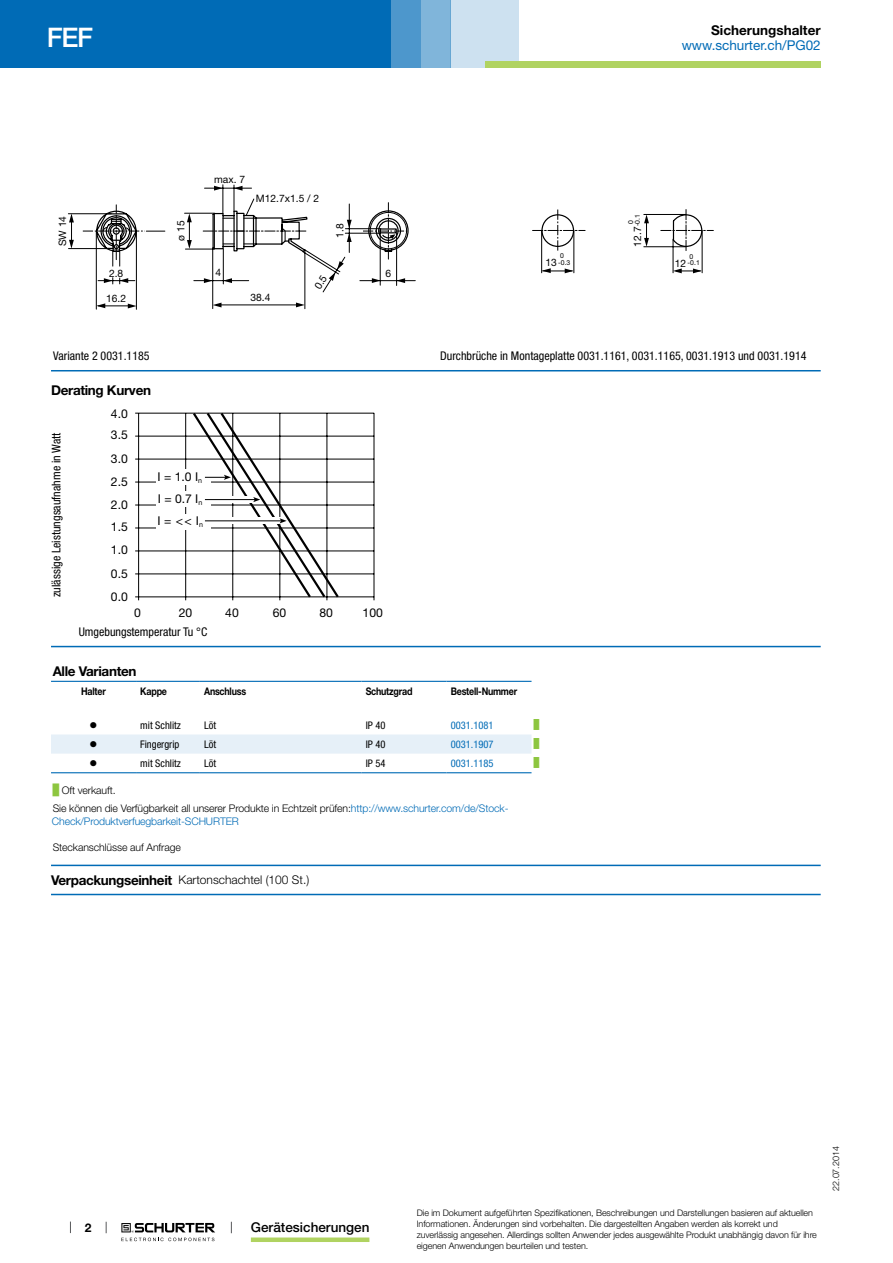
<style>
.page{position:relative;width:893px;height:1263px;background:#fff}
.page>*{position:absolute;margin:0;border:0;box-sizing:border-box;transform-origin:0 0}
.t1{font:500 27px "Helvetica Neue LT";color:#fff}
.t2{font:700 13.5px "Helvetica Neue LT";letter-spacing:-.025em;color:#000}
.t3{font:13.5px "Helvetica Neue LT";color:#006bb6}
.t4{font:500 13.5px "Helvetica Neue LT";color:#000}
.t5{font:700 13.5px "Helvetica Neue LT";color:#000}
.t6{font:12.15px/23.2px "Helvetica Neue LT";color:#000}
.t7{font:condensed 12px "Helvetica Neue LT";color:#000}
.t8{font:300 12px "Helvetica Neue LT";color:#000}
.t9{font:700 12px "Helvetica Neue LT";color:#000}
.t10{font:300 10.5px/18.5px "Helvetica Neue LT";letter-spacing:-.01em;color:#000}
.t11{font:condensed 10.5px "Helvetica Neue LT";color:#000}
.t12{font:700 10.5px "Helvetica Neue LT";letter-spacing:-.025em;color:#000;scale:.85 1}
.t13{font:300 10.5px "Helvetica Neue LT";letter-spacing:-.01em;color:#006bb6}
.t14{font:condensed 10.5px "Helvetica Neue LT";color:#006bb6}
.t15{font:10.5px "Wingdings";color:#000}
.t16{font:10.2px "Helvetica Neue LT";color:#000}
.t17{font:300 9px/10.8px "Helvetica Neue LT";letter-spacing:-.01em;color:#000}
.t18{font:9px "Arial Unicode MS";color:#8dc63f}
.t19{font:6.9px/6.9px "Helvetica Neue LT";color:#000}
.s1{font-family:"Arial Unicode MS";font-weight:400;color:#8dc63f}
.s2{color:#006bb6}
.s3{font-weight:700;font-size:13.5px}
</style>
<div class="page">
<svg style="left:70px;top:1221px;width:1px;height:12px"></svg>
<svg style="left:121px;top:1223px;width:94px;height:18px"></svg>
<div style="left:0;top:0;width:391px;height:68px;background:#006bb6"></div>
<div style="left:421px;top:0;width:30px;height:68px;background:#80b5da"></div>
<div style="left:391px;top:0;width:30px;height:68px;background:#4d97cc"></div>
<div style="left:451px;top:0;width:68px;height:68px;background:#cde1f0"></div>
<div style="left:485px;top:62px;width:336px;height:6px;background:#b0d361"></div>
<div style="left:251px;top:1237px;width:118px;height:5px;background:#b0d361"></div>
<hr style="left:71px;top:215px;width:1px;height:30px;background:#000">
<hr style="left:69px;top:248px;width:38px;height:1px;background:#000">
<hr style="left:68px;top:213px;width:43px;height:1px;background:#000">
<svg style="left:69px;top:214px;width:5px;height:8px"></svg>
<svg style="left:69px;top:240px;width:5px;height:9px"></svg>
<svg style="left:532px;top:209px;width:53px;height:42px"></svg>
<div style="left:541px;top:214px;width:33px;height:33px;border:1px solid #000;border-radius:50%"></div>
<svg style="left:661px;top:209px;width:52px;height:42px"></svg>
<hr style="left:541px;top:230px;width:1px;height:43px;background:#000">
<hr style="left:574px;top:230px;width:1px;height:43px;background:#000">
<hr style="left:673px;top:239px;width:1px;height:34px;background:#000">
<hr style="left:702px;top:230px;width:1px;height:43px;background:#000">
<hr style="left:644px;top:214px;width:42px;height:1px;background:#000">
<hr style="left:644px;top:246px;width:42px;height:1px;background:#000">
<svg style="left:542px;top:268px;width:31px;height:5px"></svg>
<svg style="left:673px;top:268px;width:29px;height:5px"></svg>
<svg style="left:644px;top:215px;width:5px;height:32px"></svg>
<hr style="left:51px;top:370px;width:770px;height:1px;background:#006bb6">
<hr style="left:135px;top:413px;width:239px;height:1px;background:#000">
<hr style="left:135px;top:436px;width:239px;height:1px;background:#000">
<hr style="left:135px;top:459px;width:239px;height:1px;background:#000">
<hr style="left:135px;top:482px;width:239px;height:1px;background:#000">
<hr style="left:135px;top:505px;width:239px;height:1px;background:#000">
<hr style="left:135px;top:528px;width:239px;height:1px;background:#000">
<hr style="left:135px;top:551px;width:239px;height:1px;background:#000">
<hr style="left:135px;top:574px;width:239px;height:1px;background:#000">
<hr style="left:135px;top:597px;width:239px;height:1px;background:#000">
<hr style="left:138px;top:413px;width:1px;height:187px;background:#000">
<hr style="left:185px;top:413px;width:1px;height:187px;background:#000">
<hr style="left:374px;top:413px;width:1px;height:187px;background:#000">
<div style="left:156px;top:514px;width:54px;height:15px;background:#fff"></div>
<div style="left:157px;top:492px;width:54px;height:15px;background:#fff"></div>
<div style="left:156px;top:469px;width:55px;height:16px;background:#fff"></div>
<svg style="left:191px;top:412px;width:150px;height:188px"></svg>
<hr style="left:51px;top:646px;width:770px;height:1px;background:#006bb6">
<svg style="left:51px;top:773px;width:480px;height:1px"></svg>
<svg style="left:51px;top:734px;width:480px;height:20px;background:#e7f0f8"></svg>
<hr style="left:51px;top:681px;width:85px;height:1px;background:#006bb6">
<hr style="left:136px;top:681px;width:64px;height:1px;background:#006bb6">
<hr style="left:200px;top:681px;width:161px;height:1px;background:#006bb6">
<hr style="left:361px;top:681px;width:85px;height:1px;background:#006bb6">
<hr style="left:446px;top:681px;width:85px;height:1px;background:#006bb6">
<hr style="left:51px;top:772px;width:85px;height:1px;background:#006bb6">
<hr style="left:136px;top:772px;width:64px;height:1px;background:#006bb6">
<hr style="left:200px;top:772px;width:161px;height:1px;background:#006bb6">
<hr style="left:361px;top:772px;width:85px;height:1px;background:#006bb6">
<hr style="left:446px;top:772px;width:85px;height:1px;background:#006bb6">
<hr style="left:51px;top:865px;width:770px;height:1px;background:#006bb6">
<hr style="left:51px;top:894px;width:770px;height:1px;background:#006bb6">
<svg style="left:83px;top:184px;width:333px;height:126px"></svg>
<h1 class="t1" style="left:47px;top:21px;width:48px">FEF</h1>
<h2 class="t5" style="left:711px;top:22px;width:111px">Sicherungshalter</h2>
<h2 class="t3" style="left:682px;top:37px;width:140px">www.schurter.ch/PG02</h2>
<p class="t16" style="left:214px;top:173px;width:32px">max. 7</p>
<p class="t16" style="left:256px;top:193px;width:65px">M12.7x1.5 / 2</p>
<p class="t16" style="left:57px;top:246px;width:32px;rotate:-90deg">SW 14</p>
<p class="t16" style="left:175px;top:241px;width:22px;rotate:-90deg">ø 15</p>
<p class="t16" style="left:334px;top:238px;width:16px;rotate:-90deg">1.8</p>
<p class="t16" style="left:109px;top:267px;width:16px">2.8</p>
<p class="t16" style="left:215px;top:267px;width:7px">4</p>
<p class="t16" style="left:106px;top:293px;width:21px">16.2</p>
<h3 class="t7" style="left:53px;top:349px;width:98px">Variante 2 0031.1185</h3>
<p class="t16" style="left:251px;top:291px;width:21px">38.4</p>
<p class="t16" style="left:386px;top:267px;width:7px">6</p>
<h2 class="t2" style="left:51px;top:382px;width:102px">Derating Kurven</h2>
<h3 class="t7" style="left:49px;top:597px;width:166px;rotate:-90deg">zulässige Leistungsaufnahme in Watt</h3>
<h3 class="t6" style="left:134px;top:600px;width:8px">0</h3>
<h3 class="t6" style="left:179px;top:600px;width:15px">20</h3>
<h3 class="t6" style="left:225px;top:600px;width:15px">40</h3>
<h3 class="t6" style="left:273px;top:600px;width:15px">60</h3>
<h3 class="t6" style="left:319px;top:600px;width:15px">80</h3>
<h3 class="t6" style="left:363px;top:600px;width:22px">100</h3>
<h3 class="t6" style="left:111px;top:402px;width:18px">4.0</h3>
<h3 class="t6" style="left:111px;top:423px;width:18px">3.5</h3>
<h3 class="t6" style="left:111px;top:446px;width:18px">3.0<br>2.5</h3>
<h3 class="t6" style="left:158px;top:464px;width:46px">I = 1.0 I<sub>n</sub></h3>
<h3 class="t6" style="left:158px;top:487px;width:46px">I = 0.7 I<sub>n</sub></h3>
<h3 class="t6" style="left:111px;top:493px;width:18px">2.0</h3>
<h3 class="t6" style="left:158px;top:509px;width:47px">I = &lt;&lt; I<sub>n</sub></h3>
<h3 class="t6" style="left:111px;top:516px;width:18px;line-height:22.2px">1.5<br>1.0</h3>
<h3 class="t6" style="left:111px;top:562px;width:18px">0.5<br>0.0</h3>
<p class="t19" style="left:627px;top:226px;width:14px;rotate:-90deg">0 -0.1</p>
<p class="t16" style="left:631px;top:247px;width:21px;rotate:-90deg">12.7</p>
<p class="t16" style="left:545px;top:256px;width:13px">13</p>
<p class="t19" style="left:558px;top:252px;width:14px">0 -0.3</p>
<p class="t16" style="left:675px;top:257px;width:13px">12</p>
<p class="t19" style="left:688px;top:253px;width:14px">0 -0.1</p>
<h3 class="t7" style="left:440px;top:349px;width:368px">Durchbrüche in Montageplatte 0031.1161, 0031.1165, 0031.1913 und 0031.1914</h3>
<h3 class="t7" style="left:79px;top:625px;width:130px">Umgebungstemperatur Tu °C</h3>
<h2 class="t2" style="left:53px;top:662px;width:85px">Alle Varianten</h2>
<p class="t12" style="left:81px;top:684px;width:31px">Halter</p>
<p class="t12" style="left:140px;top:684px;width:33px">Kappe</p>
<p class="t12" style="left:204px;top:684px;width:51px">Anschluss</p>
<p class="t12" style="left:366px;top:684px;width:57px">Schutzgrad</p>
<p class="t12" style="left:451px;top:684px;width:80px">Bestell-Nummer</p>
<p class="t15" style="left:90px;top:719px;width:9px">●</p>
<p class="t11" style="left:140px;top:719px;width:42px">mit Schlitz</p>
<p class="t11" style="left:204px;top:719px;width:14px">Löt</p>
<p class="t11" style="left:366px;top:719px;width:21px">IP 40</p>
<p class="t14" style="left:451px;top:719px;width:44px">0031.1081</p>
<p class="t18" style="left:534px;top:718px;width:7px">█</p>
<p class="t15" style="left:90px;top:738px;width:9px">●</p>
<p class="t11" style="left:140px;top:738px;width:41px">Fingergrip</p>
<p class="t11" style="left:204px;top:738px;width:14px">Löt</p>
<p class="t11" style="left:366px;top:738px;width:21px">IP 40</p>
<p class="t14" style="left:451px;top:738px;width:44px">0031.1907</p>
<p class="t18" style="left:534px;top:737px;width:7px">█</p>
<p class="t15" style="left:90px;top:757px;width:9px">●</p>
<p class="t11" style="left:140px;top:757px;width:42px">mit Schlitz</p>
<p class="t11" style="left:204px;top:757px;width:14px">Löt</p>
<p class="t11" style="left:366px;top:757px;width:21px">IP 54</p>
<p class="t14" style="left:451px;top:757px;width:44px">0031.1185</p>
<p class="t18" style="left:534px;top:757px;width:7px">█</p>
<p class="t10" style="left:53px;top:781px;width:457px"><span class="s1">█</span> Oft verkauft.<br>Sie können die Verfügbarkeit all unserer Produkte in Echtzeit prüfen:<span class="s2">http://www.schurter.com/de/Stock-</span></p>
<p class="t13" style="left:52px;top:815px;width:189px">Check/Produktverfuegbarkeit-SCHURTER</p>
<p class="t10" style="left:53px;top:838px;width:130px">Steckanschlüsse auf Anfrage</p>
<h3 class="t8" style="left:51px;top:872px;width:260px"><span class="s3">Verpackungseinheit</span> Kartonschachtel (100 St.)</h3>
<h3 class="t9" style="left:85px;top:1220px;width:8px">2</h3>
<h2 class="t4" style="left:251px;top:1219px;width:120px">Gerätesicherungen</h2>
<p class="t17" style="left:417px;top:1207px;width:402px">Die im Dokument aufgeführten Spezifikationen, Beschreibungen und Darstellungen basieren auf aktuellen Informationen. Änderungen sind vorbehalten. Die dargestellten Angaben werden als korrekt und zuverlässig angesehen. Allerdings sollten Anwender jedes ausgewählte Produkt unabhängig davon für ihre eigenen Anwendungen beurteilen und testen.</p>
<p class="t17" style="left:830px;top:1191px;width:46px;rotate:-90deg">22.07.2014</p>
</div>
